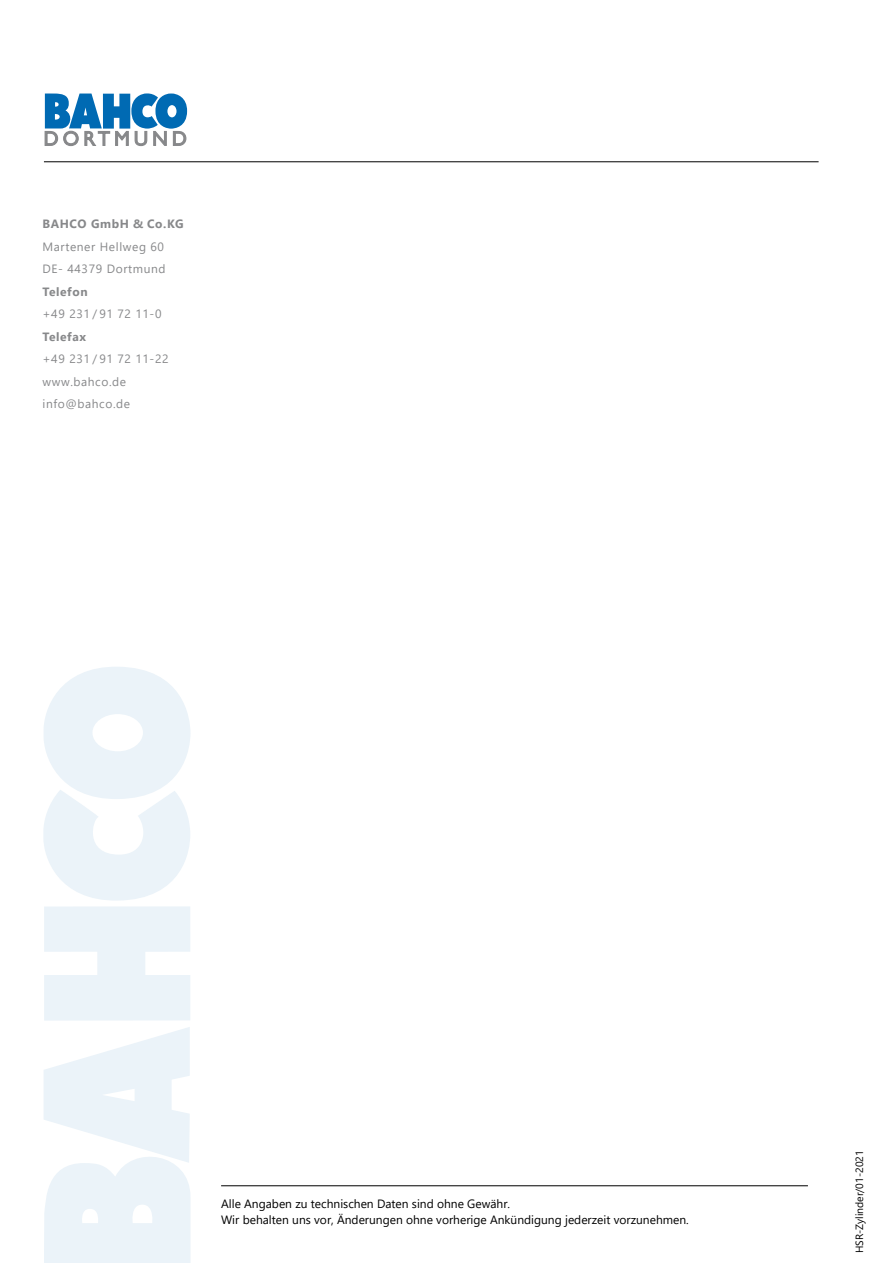
<style>
.page{position:relative;width:893px;height:1263px;background:#fff}
.page>*{position:absolute;margin:0;border:0;box-sizing:border-box;transform-origin:0 0}
.t1{font:12px/16.5px "Segoe UI";color:#000}
.t2{font:12px/22.5px "Segoe UI";letter-spacing:.05em;color:#87888a}
.t3{font:700 12px "Segoe UI";letter-spacing:.05em;color:#87888a}
.t4{font:10.5px "Segoe UI";color:#000}
</style>
<div class="page">
<hr style="left:44px;top:162px;width:775px;height:1px;background:#000">
<svg style="left:43px;top:667px;width:147px;height:353px"></svg>
<svg style="left:44px;top:1027px;width:146px;height:236px"></svg>
<svg style="left:44px;top:93px;width:143px;height:54px"></svg>
<hr style="left:221px;top:1185px;width:587px;height:1px;background:#000">
<p class="t3" style="left:43px;top:213px;width:143px">BAHCO GmbH &amp; Co.KG</p>
<p class="t2" style="left:43px;top:234px;width:125px">Martener Hellweg 60<br>DE- 44379 Dortmund</p>
<p class="t3" style="left:43px;top:280px;width:47px">Telefon</p>
<p class="t2" style="left:43px;top:302px;width:120px">+49 231 / 91 72 11-0</p>
<p class="t3" style="left:43px;top:325px;width:45px">Telefax</p>
<p class="t2" style="left:43px;top:347px;width:128px">+49 231 / 91 72 11-22 www.bahco.de info@bahco.de</p>
<p class="t1" style="left:221px;top:1194px;width:469px">Alle Angaben zu technischen Daten sind ohne Gewähr.<br>Wir behalten uns vor, Änderungen ohne vorherige Ankündigung jederzeit vorzunehmen.</p>
<p class="t4" style="left:850px;top:1253px;width:104px;rotate:-90deg">HSR-Zylinder/01-2021</p>
</div>
